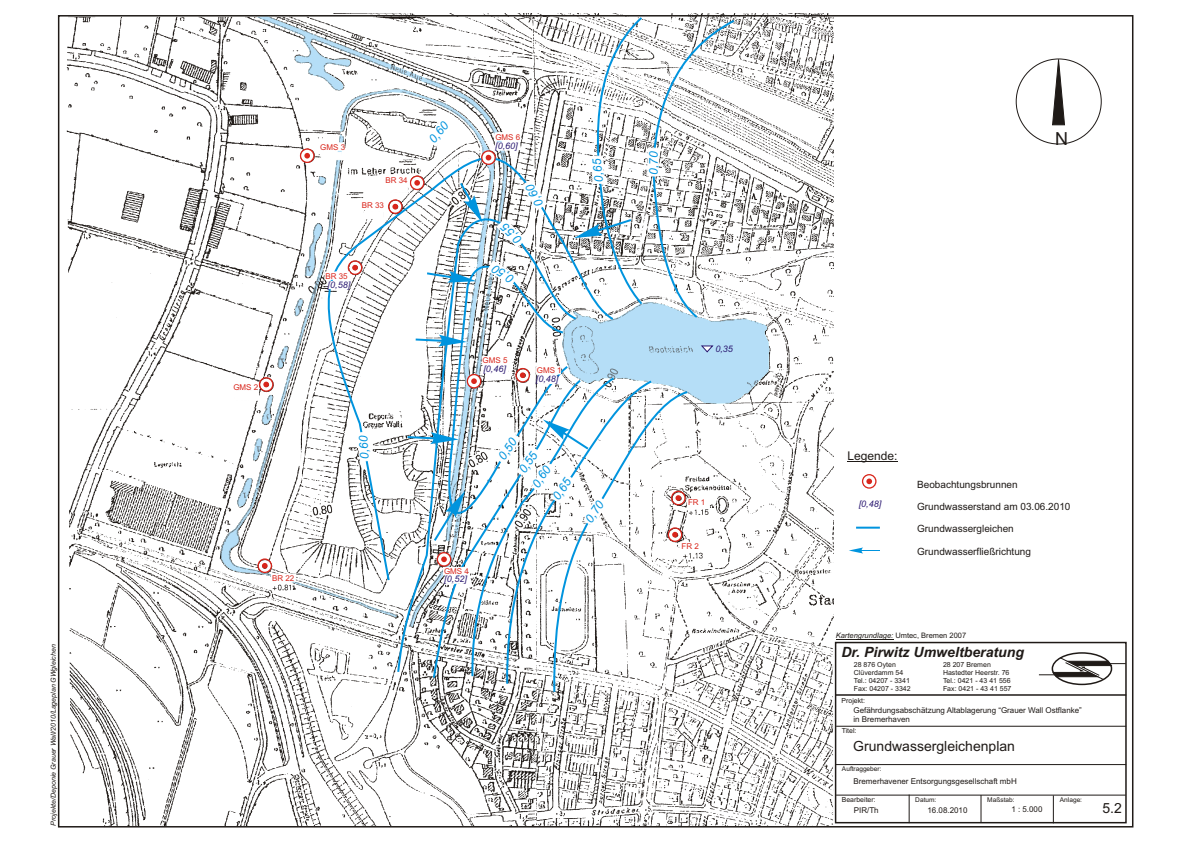
<style>
.page{position:relative;width:1191px;height:842px;background:#fff}
.page>*{position:absolute;margin:0;border:0;box-sizing:border-box;transform-origin:0 0}
.t1{font:18px "Arial";color:#1f1a17}
.t2{font:italic 700 14.1px "Arial";color:#1f1a17}
.t3{font:14px "Arial";color:#1f1a17}
.t4{font:italic 12px "Arial";color:#0094de}
.t5{font:12px "Arial";color:#1f1a17}
.t6{font:10px "Arial";color:#1f1a17}
.t7{font:italic 9px "Arial";color:#291770}
.t8{font:8px/8.9px "Arial";color:#1f1a17}
.t9{font:8px "Arial";color:#d9261c}
.t10{font:italic 7.5px "Arial";color:#1f1a17}
.t11{font:7px/7.8px "Arial";color:#1f1a17}
.t12{font:italic 7px "Arial";color:#1f1a17}
.t13{font:6.9px "Arial";color:#1f1a17}
.t14{font:6.5px "Arial";color:#1f1a17}
.s1{font-style:normal}
</style>
<div class="page">
<img style="left:66px;top:14px;width:767px;height:811px">
<img style="left:257px;top:18px;width:248px;height:609px">
<img style="left:219px;top:89px;width:275px;height:528px">
<img style="left:238px;top:477px;width:14px;height:31px">
<img style="left:253px;top:438px;width:9px;height:23px">
<img style="left:262px;top:395px;width:11px;height:31px">
<img style="left:278px;top:346px;width:10px;height:23px">
<img style="left:295px;top:298px;width:8px;height:19px">
<img style="left:305px;top:224px;width:12px;height:52px">
<div style="left:835px;top:642px;width:292px;height:181px;border:2px solid #1f1a17"></div>
<hr style="left:836px;top:694px;width:290px;height:2px;background:#1f1a17">
<hr style="left:836px;top:726px;width:290px;height:1px;background:#1f1a17">
<hr style="left:835px;top:764px;width:291px;height:1px;background:#1f1a17">
<hr style="left:836px;top:795px;width:290px;height:1px;background:#1f1a17">
<svg style="left:909px;top:795px;width:1px;height:28px"></svg>
<svg style="left:981px;top:795px;width:1px;height:28px"></svg>
<svg style="left:1053px;top:795px;width:1px;height:28px"></svg>
<div style="left:1052px;top:652px;width:60px;height:33px;border:2px solid #1f1a17;border-radius:50%"></div>
<svg style="left:1039px;top:656px;width:87px;height:25px"></svg>
<div style="left:1016px;top:58px;width:86px;height:87px;background:#fff;border:1px solid #1f1a17;border-radius:50%"></div>
<svg style="left:1052px;top:59px;width:13px;height:66px"></svg>
<hr style="left:836px;top:639px;width:57px;height:1px;background:#1f1a17">
<svg style="left:317px;top:142px;width:188px;height:536px"></svg>
<svg style="left:552px;top:18px;width:184px;height:676px"></svg>
<svg style="left:505px;top:15px;width:149px;height:671px"></svg>
<svg style="left:396px;top:209px;width:187px;height:471px"></svg>
<hr style="left:848px;top:461px;width:50px;height:1px;background:#1f1a17">
<div style="left:862px;top:474px;width:15px;height:15px;border:1px solid #d9261c;border-radius:50%"></div>
<svg style="left:866px;top:479px;width:6px;height:5px"></svg>
<hr style="left:856px;top:527px;width:24px;height:2px;background:#0094de">
<svg style="left:849px;top:547px;width:31px;height:7px"></svg>
<svg style="left:289px;top:433px;width:12px;height:34px"></svg>
<svg style="left:574px;top:219px;width:57px;height:19px"></svg>
<svg style="left:212px;top:440px;width:12px;height:32px"></svg>
<svg style="left:460px;top:183px;width:23px;height:40px"></svg>
<svg style="left:647px;top:148px;width:12px;height:28px"></svg>
<svg style="left:592px;top:156px;width:12px;height:28px"></svg>
<svg style="left:522px;top:180px;width:25px;height:30px"></svg>
<svg style="left:497px;top:219px;width:29px;height:29px"></svg>
<svg style="left:427px;top:116px;width:25px;height:31px"></svg>
<svg style="left:311px;top:87px;width:19px;height:34px"></svg>
<svg style="left:224px;top:63px;width:20px;height:32px"></svg>
<svg style="left:356px;top:432px;width:16px;height:30px"></svg>
<svg style="left:300px;top:148px;width:15px;height:15px"></svg>
<svg style="left:304px;top:153px;width:6px;height:6px"></svg>
<svg style="left:410px;top:176px;width:14px;height:14px"></svg>
<svg style="left:414px;top:180px;width:6px;height:6px"></svg>
<div style="left:388px;top:199px;width:15px;height:15px;border:1px solid #d9261c;border-radius:50%"></div>
<svg style="left:392px;top:204px;width:6px;height:5px"></svg>
<div style="left:348px;top:260px;width:14px;height:15px;border:1px solid #d9261c;border-radius:50%"></div>
<svg style="left:352px;top:265px;width:6px;height:6px"></svg>
<svg style="left:481px;top:150px;width:15px;height:15px"></svg>
<svg style="left:486px;top:155px;width:5px;height:5px"></svg>
<div style="left:259px;top:377px;width:15px;height:15px;border:1px solid #d9261c;border-radius:50%"></div>
<svg style="left:263px;top:382px;width:6px;height:5px"></svg>
<div style="left:257px;top:558px;width:15px;height:15px;border:1px solid #d9261c;border-radius:50%"></div>
<svg style="left:262px;top:563px;width:6px;height:6px"></svg>
<svg style="left:437px;top:552px;width:14px;height:15px"></svg>
<svg style="left:441px;top:557px;width:6px;height:5px"></svg>
<div style="left:668px;top:527px;width:14px;height:15px;border:1px solid #d9261c;border-radius:50%"></div>
<div style="left:495px;top:133px;width:24px;height:7px;background:#fff"></div>
<div style="left:385px;top:176px;width:24px;height:8px;background:#fff"></div>
<div style="left:361px;top:201px;width:25px;height:7px;background:#fff"></div>
<div style="left:320px;top:143px;width:24px;height:7px;background:#fff"></div>
<div style="left:325px;top:272px;width:24px;height:7px;background:#fff"></div>
<div style="left:233px;top:383px;width:24px;height:8px;background:#fff"></div>
<div style="left:271px;top:574px;width:25px;height:7px;background:#fff"></div>
<div style="left:443px;top:567px;width:25px;height:8px;background:#fff"></div>
<div style="left:681px;top:542px;width:19px;height:8px;background:#fff"></div>
<div style="left:497px;top:143px;width:20px;height:7px;background:#fff"></div>
<div style="left:388px;top:186px;width:20px;height:7px;background:#fff"></div>
<div style="left:364px;top:211px;width:20px;height:8px;background:#fff"></div>
<div style="left:321px;top:152px;width:20px;height:8px;background:#fff"></div>
<div style="left:329px;top:281px;width:20px;height:8px;background:#fff"></div>
<div style="left:234px;top:393px;width:20px;height:8px;background:#fff"></div>
<div style="left:446px;top:576px;width:20px;height:7px;background:#fff"></div>
<svg style="left:408px;top:260px;width:361px;height:281px"></svg>
<p class="t12" style="left:51px;top:826px;width:183px;rotate:-90deg">Projekte/Deponie Grauer Wall/2010/Lageplan GWgleichen</p>
<p class="t9" style="left:320px;top:144px;width:26px">GMS 3</p>
<p class="t9" style="left:385px;top:177px;width:24px">BR 34</p>
<p class="t9" style="left:362px;top:202px;width:24px">BR 33</p>
<h3 class="t4" style="left:428px;top:138px;width:25px;rotate:-51deg">0,60</h3>
<p class="t9" style="left:326px;top:273px;width:24px">BR 35</p>
<p class="t7" style="left:328px;top:281px;width:24px">[0,58]</p>
<p class="t9" style="left:495px;top:134px;width:26px">GMS 6</p>
<p class="t7" style="left:495px;top:143px;width:24px">[0,60]</p>
<h3 class="t4" style="left:536px;top:208px;width:25px;rotate:-118deg">06, 0</h3>
<h3 class="t4" style="left:517px;top:245px;width:25px;rotate:-136deg">05, 5</h3>
<h3 class="t4" style="left:510px;top:284px;width:25px;rotate:-147deg">05, 0</h3>
<h3 class="t4" style="left:594px;top:183px;width:25px;rotate:-95deg">06, 5</h3>
<p class="t9" style="left:233px;top:384px;width:26px">GMS 2</p>
<p class="t9" style="left:272px;top:575px;width:24px">BR 22</p>
<h3 class="t4" style="left:360px;top:460px;width:25px;rotate:-93deg">06, 0</h3>
<p class="t9" style="left:483px;top:358px;width:26px">GMS 5</p>
<p class="t7" style="left:483px;top:365px;width:24px">[0,46]</p>
<p class="t9" style="left:537px;top:368px;width:26px">GMS 1</p>
<p class="t7" style="left:536px;top:376px;width:24px">[0,48]</p>
<p class="t9" style="left:444px;top:568px;width:26px">GMS 4</p>
<p class="t7" style="left:444px;top:576px;width:24px">[0,52]</p>
<h3 class="t4" style="left:497px;top:456px;width:25px;rotate:-56deg">0,50</h3>
<h3 class="t4" style="left:518px;top:469px;width:25px;rotate:-56deg">0,55</h3>
<h3 class="t4" style="left:531px;top:484px;width:25px;rotate:-56deg">0,60</h3>
<h3 class="t4" style="left:552px;top:496px;width:25px;rotate:-56deg">0,65</h3>
<h3 class="t4" style="left:584px;top:519px;width:25px;rotate:-56deg">0,70</h3>
<h3 class="t4" style="left:649px;top:175px;width:25px;rotate:-90deg">07, 0</h3>
<p class="t7" style="left:715px;top:346px;width:19px">0,35</p>
<p class="t9" style="left:688px;top:500px;width:19px">FR 1</p>
<p class="t9" style="left:682px;top:543px;width:19px">FR 2</p>
<h1 class="t1" style="left:1055px;top:132px;width:14px">N</h1>
<h3 class="t5" style="left:848px;top:451px;width:52px">Legende:</h3>
<p class="t7" style="left:859px;top:501px;width:24px">[0,48]</p>
<p class="t6" style="left:917px;top:480px;width:102px">Beobachtungsbrunnen</p>
<p class="t6" style="left:917px;top:503px;width:155px">Grundwasserstand am 03.06.2010</p>
<p class="t6" style="left:917px;top:525px;width:98px">Grundwassergleichen</p>
<p class="t6" style="left:917px;top:547px;width:115px">Grundwasserfließrichtung</p>
<p class="t10" style="left:836px;top:633px;width:132px">Kartengrundlage: <span class="s1">Umtec, Bremen 2007</span></p>
<h2 class="t2" style="left:841px;top:647px;width:184px">Dr. Pirwitz Umweltberatung</h2>
<p class="t13" style="left:842px;top:698px;width:25px">Projekt:</p>
<p class="t13" style="left:842px;top:728px;width:16px">Titel:</p>
<p class="t14" style="left:842px;top:767px;width:41px">Auftraggeber:</p>
<p class="t13" style="left:842px;top:797px;width:35px">Bearbeiter:</p>
<p class="t14" style="left:915px;top:797px;width:23px">Datum:</p>
<p class="t14" style="left:987px;top:797px;width:29px">Maßstab:</p>
<p class="t14" style="left:1060px;top:797px;width:24px">Anlage:</p>
<p class="t8" style="left:927px;top:806px;width:42px">16.08.2010</p>
<h3 class="t3" style="left:1102px;top:803px;width:21px">5.2</h3>
<p class="t11" style="left:854px;top:662px;width:58px">28 876 Oyten<br>Clüverdamm 54<br>Tel.: 04207 - 3341<br>Fax: 04207 - 3342</p>
<p class="t11" style="left:943px;top:662px;width:70px">28 207 Bremen<br>Hastedter Heerstr. 76<br>Tel.: 0421 - 43 41 556<br>Fax: 0421 - 43 41 557</p>
<p class="t8" style="left:853px;top:707px;width:230px">Gefährdungsabschätzung Altablagerung “Grauer Wall Ostflanke” in Bremerhaven</p>
<h3 class="t3" style="left:853px;top:741px;width:163px">Grundwassergleichenplan</h3>
<p class="t8" style="left:853px;top:777px;width:165px">Bremerhavener Entsorgungsgesellschaft mbH</p>
<p class="t8" style="left:854px;top:806px;width:26px">PIR/Th</p>
<p class="t8" style="left:1011px;top:806px;width:33px">1 : 5.000</p>
</div>
